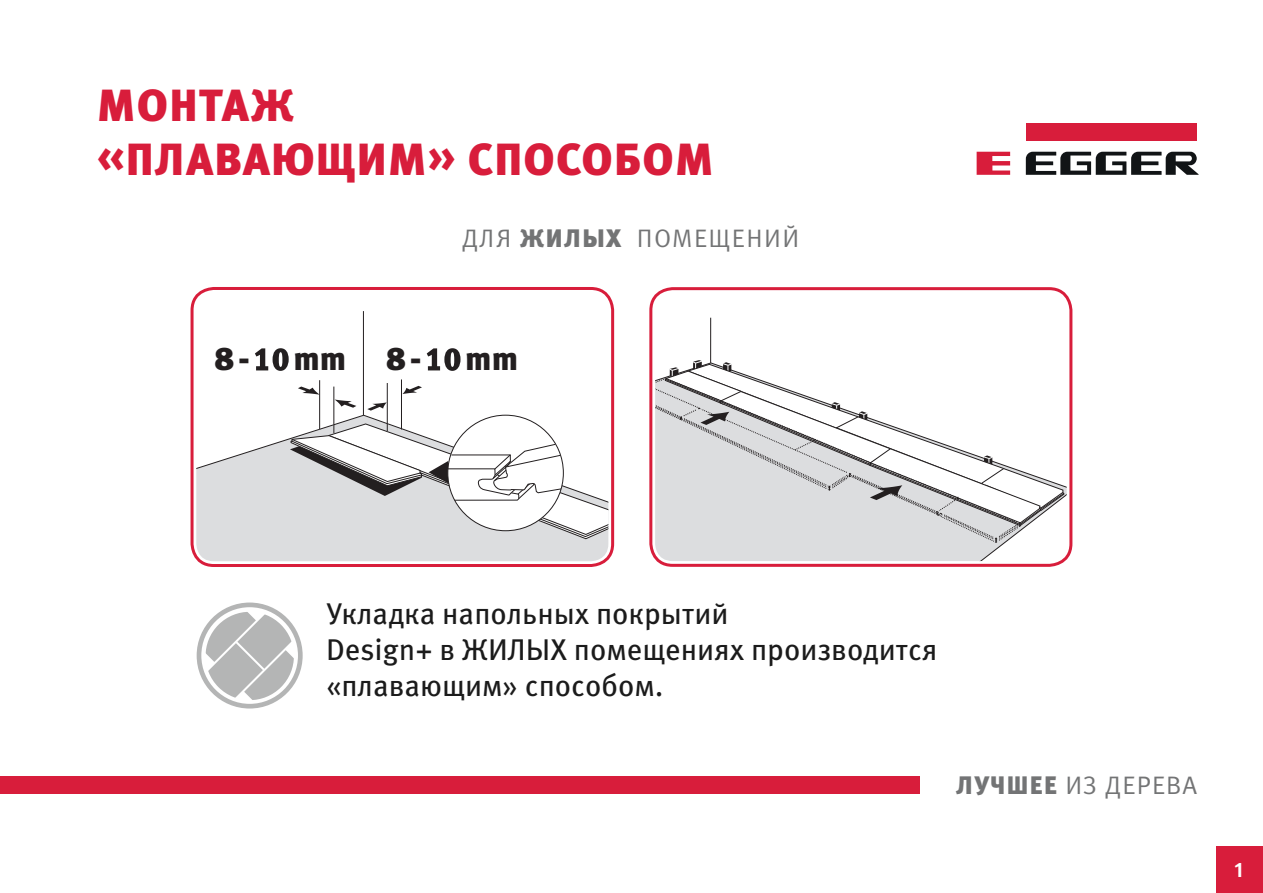
<style>
.page{position:relative;width:1263px;height:893px;background:#fff}
.page>*{position:absolute;margin:0;border:0;box-sizing:border-box;transform-origin:0 0}
.t1{font:900 45px/54px "Meta Pro";letter-spacing:.025em;color:#d81d3b}
.t2{font:900 32.7px "Meta Pro";color:#231f20}
.t3{font:30px/36px "Meta Pro";color:#1b1b1b}
.t4{font:25.35px "Meta Pro";letter-spacing:.055em;color:#737475}
.t5{font:700 21px "Meta Pro";color:#fff}
.s1{font-weight:900}
</style>
<div class="page">
<div style="left:1026px;top:124px;width:171px;height:17px;background:#d81d3b"></div>
<svg style="left:977px;top:152px;width:33px;height:23px"></svg>
<svg style="left:1026px;top:152px;width:173px;height:23px"></svg>
<div style="left:0;top:777px;width:919px;height:17px;background:#d81d3b"></div>
<div style="left:196px;top:539px;width:412px;height:22px;background:#dcdddf"></div>
<hr style="left:363px;top:311px;width:1px;height:104px;background:#231f20">
<svg style="left:196px;top:386px;width:412px;height:153px"></svg>
<svg style="left:255px;top:348px;width:34px;height:23px"></svg>
<svg style="left:427px;top:348px;width:33px;height:23px"></svg>
<hr style="left:387px;top:383px;width:1px;height:48px;background:#231f20">
<hr style="left:401px;top:379px;width:1px;height:50px;background:#231f20">
<hr style="left:319px;top:380px;width:1px;height:49px;background:#231f20">
<hr style="left:334px;top:387px;width:1px;height:46px;background:#231f20">
<div style="left:191px;top:287px;width:423px;height:280px;border:3px solid #d81d3b;border-radius:22px"></div>
<hr style="left:710px;top:318px;width:1px;height:45px;background:#231f20">
<svg style="left:655px;top:360px;width:412px;height:201px"></svg>
<div style="left:649px;top:287px;width:423px;height:280px;border:3px solid #d81d3b;border-radius:22px"></div>
<svg style="left:197px;top:602px;width:106px;height:106px"></svg>
<div style="left:1216px;top:846px;width:47px;height:47px;background:#d81d3b"></div>
<h1 class="t1" style="left:97px;top:80px;width:618px">МОНТАЖ<br>«ПЛАВАЮЩИМ» СПОСОБОМ</h1>
<p class="t4" style="left:462px;top:222px;width:338px">ДЛЯ <span class="s1">ЖИЛЫХ</span> ПОМЕЩЕНИЙ</p>
<p class="t2" style="left:214px;top:338px;width:37px">8-</p>
<p class="t2" style="left:293px;top:338px;width:130px">mm 8-</p>
<p class="t2" style="left:465px;top:338px;width:55px">mm</p>
<p class="t3" style="left:326px;top:597px;width:613px">Укладка напольных покрытий<br>Design+ в ЖИЛЫХ помещениях производится «плавающим» способом.</p>
<p class="t4" style="left:956px;top:769px;width:243px"><span class="s1">ЛУЧШЕЕ</span> ИЗ ДЕРЕВА</p>
<p class="t5" style="left:1234px;top:857px;width:10px">1</p>
</div>
